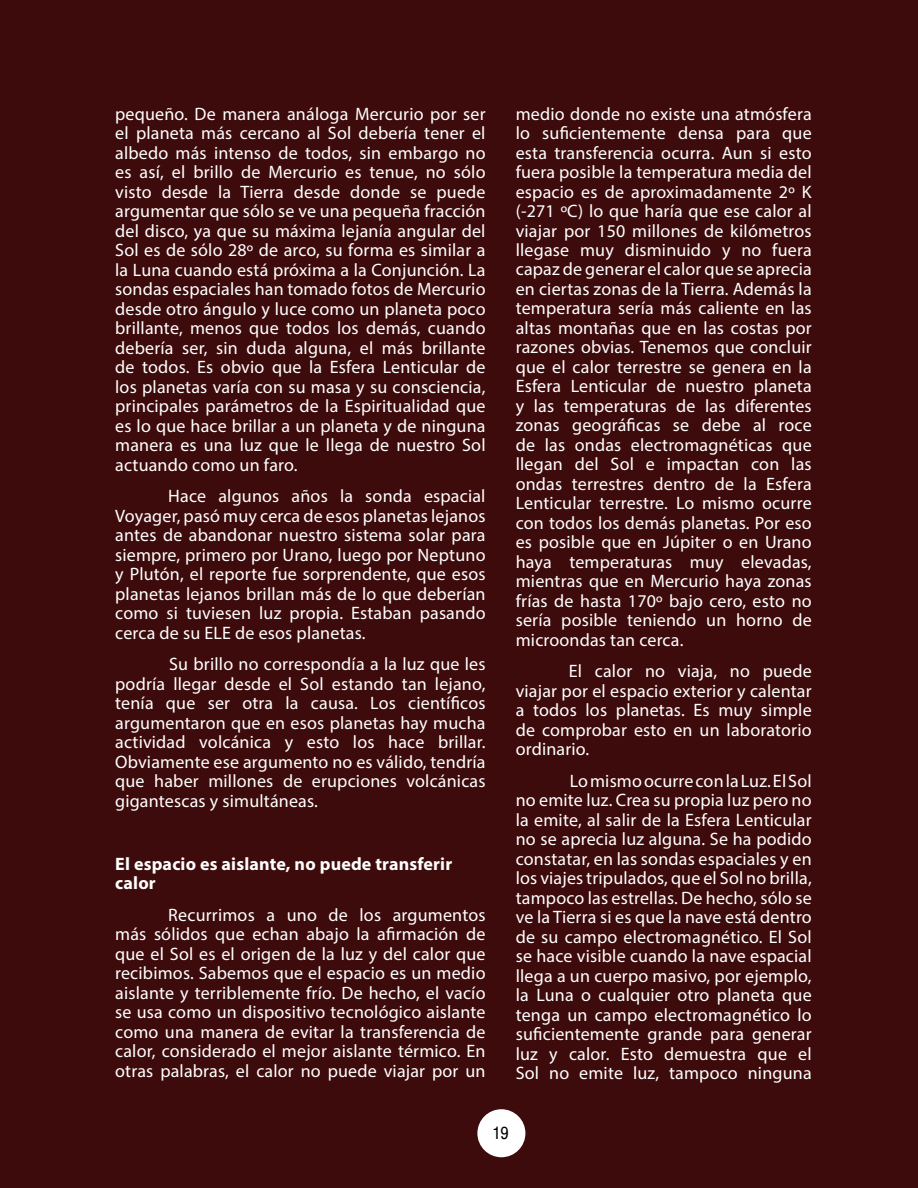
<style>
.page{position:relative;width:918px;height:1188px;background:#3e0b0c}
.page>*{position:absolute;margin:0;border:0;box-sizing:border-box;transform-origin:0 0}
.t1{font:18px/19.5px "Myriad Pro";letter-spacing:.01em;color:#fff;text-align:justify}
.t2{font:700 18px/19.5px "Myriad Pro";letter-spacing:.01em;color:#fff}
.t3{font:16.5px "Arena Condensed";color:#000}
</style>
<div class="page">
<p class="t1" style="left:115px;top:104px;width:372px">pequeño. De manera análoga Mercurio por ser el planeta más cercano al Sol debería tener el albedo más intenso de todos, sin embargo no es así, el brillo de Mercurio es tenue, no sólo visto desde la Tierra desde donde se puede argumentar que sólo se ve una pequeña fracción del disco, ya que su máxima lejanía angular del Sol es de sólo 28º de arco, su forma es similar a la Luna cuando está próxima a la Conjunción. La sondas espaciales han tomado fotos de Mercurio desde otro ángulo y luce como un planeta poco brillante, menos que todos los demás, cuando debería ser, sin duda alguna, el más brillante de todos. Es obvio que la Esfera Lenticular de los planetas varía con su masa y su consciencia, principales parámetros de la Espiritualidad que es lo que hace brillar a un planeta y de ninguna manera es una luz que le llega de nuestro Sol actuando como un faro.</p>
<p class="t1" style="left:115px;top:486px;width:372px;text-indent:53px">Hace algunos años la sonda espacial Voyager, pasó muy cerca de esos planetas lejanos antes de abandonar nuestro sistema solar para siempre, primero por Urano, luego por Neptuno y Plutón, el reporte fue sorprendente, que esos planetas lejanos brillan más de lo que deberían como si tuviesen luz propia. Estaban pasando cerca de su ELE de esos planetas.</p>
<p class="t1" style="left:115px;top:654px;width:372px;text-indent:54px">Su brillo no correspondía a la luz que les podría llegar desde el Sol estando tan lejano, tenía que ser otra la causa. Los científicos argumentaron que en esos planetas hay mucha actividad volcánica y esto los hace brillar.<br>Obviamente ese argumento no es válido, tendría que haber millones de erupciones volcánicas gigantescas y simultáneas.</p>
<p class="t2" style="left:115px;top:853px;width:339px">El espacio es aislante, no puede transferir calor</p>
<p class="t1" style="left:115px;top:905px;width:372px;text-indent:53px">Recurrimos a uno de los argumentos más sólidos que echan abajo la afirmación de que el Sol es el origen de la luz y del calor que recibimos. Sabemos que el espacio es un medio aislante y terriblemente frío. De hecho, el vacío se usa como un dispositivo tecnológico aislante como una manera de evitar la transferencia de calor, considerado el mejor aislante térmico. En otras palabras, el calor no puede viajar por un</p>
<p class="t1" style="left:516px;top:103px;width:297px">medio donde no existe una atmósfera lo suficientemente densa para que esta transferencia ocurra. Aun si esto fuera posible la temperatura media del espacio es de aproximadamente 2º K (-271 ºC) lo que haría que ese calor al viajar por 150 millones de kilómetros llegase muy disminuido y no fuera capaz de generar el calor que se aprecia en ciertas zonas de la Tierra. Además la temperatura sería más caliente en las altas montañas que en las costas por razones obvias. Tenemos que concluir que el calor terrestre se genera en la Esfera Lenticular de nuestro planeta y las temperaturas de las diferentes zonas geográficas se debe al roce de las ondas electromagnéticas que llegan del Sol e impactan con las ondas terrestres dentro de la Esfera Lenticular terrestre. Lo mismo ocurre con todos los demás planetas. Por eso es posible que en Júpiter o en Urano haya temperaturas muy elevadas, mientras que en Mercurio haya zonas frías de hasta 170º bajo cero, esto no sería posible teniendo un horno de microondas tan cerca.</p>
<p class="t1" style="left:516px;top:661px;width:297px;text-indent:53px">El calor no viaja, no puede viajar por el espacio exterior y calentar a todos los planetas. Es muy simple de comprobar esto en un laboratorio ordinario.</p>
<p class="t1" style="left:516px;top:771px;width:298px;text-indent:54px">Lo mismo ocurre con la Luz. El Sol no emite luz. Crea su propia luz pero no la emite, al salir de la Esfera Lenticular no se aprecia luz alguna. Se ha podido constatar, en las sondas espaciales y en los viajes tripulados, que el Sol no brilla, tampoco las estrellas. De hecho, sólo se ve la Tierra si es que la nave está dentro de su campo electromagnético. El Sol se hace visible cuando la nave espacial llega a un cuerpo masivo, por ejemplo, la Luna o cualquier otro planeta que tenga un campo electromagnético lo suficientemente grande para generar luz y calor. Esto demuestra que el Sol no emite luz, tampoco ninguna</p>
<p class="t3" style="left:492px;top:1124px;width:18px">19</p>
</div>
